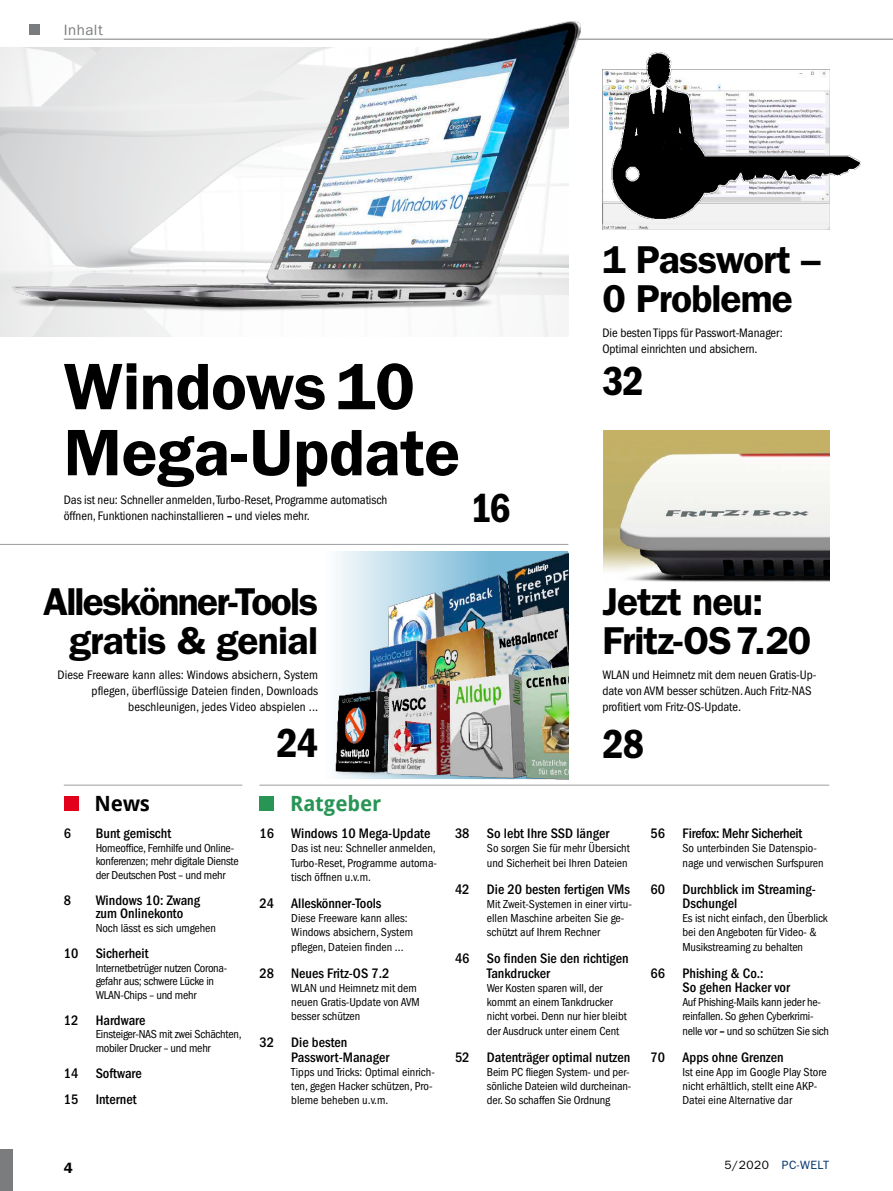
<style>
.page{position:relative;width:893px;height:1191px;background:#fff}
.page>*{position:absolute;margin:0;border:0;box-sizing:border-box;transform-origin:0 0}
.t1{font:600 66px/66px "ITC Franklin Gothic Std";letter-spacing:-.005em;color:#000}
.t2{font:42px "ITC Franklin Gothic Std Dm Cd";letter-spacing:-.03em;color:#000}
.t3{font:600 39px/39px "ITC Franklin Gothic Std";letter-spacing:-.025em;color:#000}
.t4{font:600 39px/39px "ITC Franklin Gothic Std";letter-spacing:-.045em;color:#000;text-align:right}
.t5{font:700 21px "Droid Sans Pro";letter-spacing:-.005em;color:#289555}
.t6{font:700 21px "Droid Sans Pro";color:#000}
.t7{font:15px "ITC Franklin Gothic Std";letter-spacing:.035em;color:#7a7c7e}
.t8{font:600 15px "ITC Franklin Gothic Std";color:#000}
.t9{font:500 condensed 14.25px/14.2px "ITC Franklin Gothic Std";color:#000}
.t10{font:condensed 12.75px/16.2px "ITC Franklin Gothic Std";letter-spacing:-.005em;color:#000}
.t11{font:condensed 12px/14.2px "ITC Franklin Gothic Std";letter-spacing:-.005em;color:#000}
.t12{font:12px "ITC Franklin Gothic Std";letter-spacing:.04em;color:#00336d}
.s1{font-family:"ITC Franklin Gothic Std Dm Cd";font-stretch:normal}
.s2{color:#000}
</style>
<div class="page">
<div style="left:0;top:1148px;width:13px;height:43px;background:#7a7c7e"></div>
<hr style="left:64px;top:39px;width:829px;height:1px;background:#7a7c7e">
<hr style="left:0;top:544px;width:568px;height:1px;background:#9c9d9f">
<hr style="left:64px;top:784px;width:178px;height:1px;background:#9c9d9f">
<div style="left:64px;top:796px;width:15px;height:15px;background:#e2001a"></div>
<hr style="left:259px;top:784px;width:570px;height:1px;background:#9c9d9f">
<div style="left:259px;top:796px;width:15px;height:15px;background:#289555"></div>
<img style="left:602px;top:69px;width:227px;height:160px">
<img style="left:603px;top:430px;width:226px;height:152px">
<img style="left:334px;top:551px;width:234px;height:228px">
<img style="left:1px;top:21px;width:582px;height:293px">
<img style="left:610px;top:52px;width:251px;height:167px">
<p class="t7" style="left:64px;top:21px;width:41px">Inhalt</p>
<p class="t1" style="left:64px;top:354px;width:398px">Windows10<br>Mega-Update</p>
<p class="t10" style="left:64px;top:492px;width:325px">Das ist neu: Schneller anmelden, Turbo-Reset, Programme automatisch öffnen, Funktionen nachinstallieren <span class="s1">–</span> und vieles mehr.</p>
<p class="t2" style="left:470px;top:484px;width:42px">16</p>
<p class="t4" style="left:43px;top:582px;width:276px">Alleskönner-Tools gratis &amp; genial</p>
<p class="t10" style="left:58px;top:667px;width:262px;text-align:right">Diese Freeware kann alles: Windows absichern, System pflegen, überflüssige Dateien finden, Downloads beschleunigen, jedes Video abspielen ...</p>
<p class="t2" style="left:276px;top:719px;width:43px">24</p>
<p class="t6" style="left:95px;top:788px;width:57px">News</p>
<p class="t5" style="left:290px;top:788px;width:93px">Ratgeber</p>
<p class="t3" style="left:602px;top:240px;width:220px">1 Passwort –<br>0 Probleme</p>
<p class="t10" style="left:602px;top:325px;width:182px">Die besten Tipps für Passwort-Manager:<br>Optimal einrichten und absichern.</p>
<p class="t2" style="left:602px;top:357px;width:43px">32</p>
<p class="t3" style="left:602px;top:582px;width:210px">Jetzt neu:<br>Fritz-OS7.20</p>
<p class="t10" style="left:602px;top:667px;width:216px">WLAN und Heimnetz mit dem neuen Gratis-Up&shy;date von AVM besser schützen. Auch Fritz-NAS profitiert vom Fritz-OS-Update.</p>
<p class="t2" style="left:602px;top:720px;width:43px">28</p>
<p class="t9" style="left:64px;top:826px;width:9px">6</p>
<p class="t9" style="left:96px;top:826px;width:77px">Bunt gemischt</p>
<p class="t11" style="left:96px;top:841px;width:145px;line-height:13.5px">Homeoffice, Fernhilfe und Online&shy;konferenzen; mehr digitale Dienste der Deutschen Post – und mehr</p>
<p class="t9" style="left:64px;top:893px;width:9px">8</p>
<p class="t9" style="left:96px;top:893px;width:106px;line-height:13.5px">Windows 10: Zwang zum Onlinekonto</p>
<p class="t11" style="left:96px;top:921px;width:122px">Noch lässt es sich umgehen</p>
<p class="t9" style="left:64px;top:946px;width:86px">10 Sicherheit</p>
<p class="t11" style="left:96px;top:961px;width:132px;line-height:13.5px">Internetbetrüger nutzen Corona&shy;gefahr aus; schwere Lücke in<br>WLAN-Chips – und mehr</p>
<p class="t9" style="left:64px;top:1013px;width:83px">12 Hardware</p>
<p class="t11" style="left:96px;top:1027px;width:147px;line-height:13.5px">Einsteiger-NAS mit zwei Schächten, mobiler Drucker – und mehr</p>
<p class="t9" style="left:64px;top:1060px;width:80px;line-height:26.2px">14 Software<br>15 Internet</p>
<p class="t9" style="left:259px;top:826px;width:173px">16 Windows 10 Mega-Update</p>
<p class="t11" style="left:291px;top:841px;width:147px;text-align:justify">Das ist neu: Schneller anmelden, Turbo-Reset, Programme automa&shy;tisch öffnen u.v.m.</p>
<p class="t9" style="left:259px;top:896px;width:124px">24 Alleskönner-Tools</p>
<p class="t11" style="left:291px;top:911px;width:123px">Diese Freeware kann alles:<br>Windows absichern, System pflegen, Dateien finden ...</p>
<p class="t9" style="left:259px;top:966px;width:132px">28 Neues Fritz-OS 7.2</p>
<p class="t11" style="left:291px;top:981px;width:130px">WLAN und Heimnetz mit dem neuen Gratis-Update von AVM besser schützen</p>
<p class="t9" style="left:291px;top:1035px;width:99px;text-indent:-32px">32 Die besten<br>Passwort-Manager</p>
<p class="t11" style="left:291px;top:1065px;width:145px">Tipps und Tricks: Optimal einrich&shy;ten, gegen Hacker schützen, Pro&shy;bleme beheben u.v.m.</p>
<p class="t9" style="left:455px;top:826px;width:156px">38 So lebt Ihre SSD länger</p>
<p class="t11" style="left:487px;top:841px;width:144px">So sorgen Sie für mehr Übersicht und Sicherheit bei Ihren Dateien</p>
<p class="t9" style="left:455px;top:882px;width:177px">42 Die 20 besten fertigen VMs</p>
<p class="t11" style="left:487px;top:897px;width:147px">Mit Zweit-Systemen in einer virtu&shy;ellen Maschine arbeiten Sie ge&shy;schützt auf Ihrem Rechner</p>
<p class="t9" style="left:487px;top:951px;width:143px;text-indent:-32px">46 So finden Sie den richtigen<br>Tankdrucker</p>
<p class="t11" style="left:487px;top:981px;width:141px">Wer Kosten sparen will, der kommt an einem Tankdrucker nicht vorbei. Denn nur hier bleibt der Ausdruck unter einem Cent</p>
<p class="t9" style="left:455px;top:1050px;width:177px">52 Datenträger optimal nutzen</p>
<p class="t11" style="left:487px;top:1065px;width:146px">Beim PC fliegen System- und per&shy;sönliche Dateien wild durcheinan&shy;der. So schaffen Sie Ordnung</p>
<p class="t9" style="left:651px;top:826px;width:153px">56 Firefox: Mehr Sicherheit</p>
<p class="t11" style="left:682px;top:841px;width:143px">So unterbinden Sie Datenspio&shy;nage und verwischen Surfspuren</p>
<p class="t9" style="left:682px;top:882px;width:135px;text-indent:-32px">60 Durchblick im Streaming-<br>Dschungel</p>
<p class="t11" style="left:682px;top:911px;width:147px">Es ist nicht einfach, den Überblick bei den Angeboten für Video- &amp;<br>Musikstreaming zu behalten</p>
<p class="t9" style="left:682px;top:966px;width:109px;text-indent:-32px">66 Phishing &amp; Co.:<br>So gehen Hacker vor</p>
<p class="t11" style="left:682px;top:995px;width:148px">Auf Phishing-Mails kann jeder he&shy;reinfallen. So gehen Cyberkrimi&shy;nelle vor <span class="s1">–</span> und so schützen Sie sich</p>
<p class="t9" style="left:651px;top:1050px;width:134px">70 Apps ohne Grenzen</p>
<p class="t11" style="left:682px;top:1065px;width:146px">Ist eine App im Google Play Store nicht erhältlich, stellt eine AKP-<br>Datei eine Alternative dar</p>
<p class="t8" style="left:64px;top:1158px;width:10px">4</p>
<p class="t12" style="left:724px;top:1158px;width:106px"><span class="s2">5/2020</span> PC-WELT</p>
</div>
